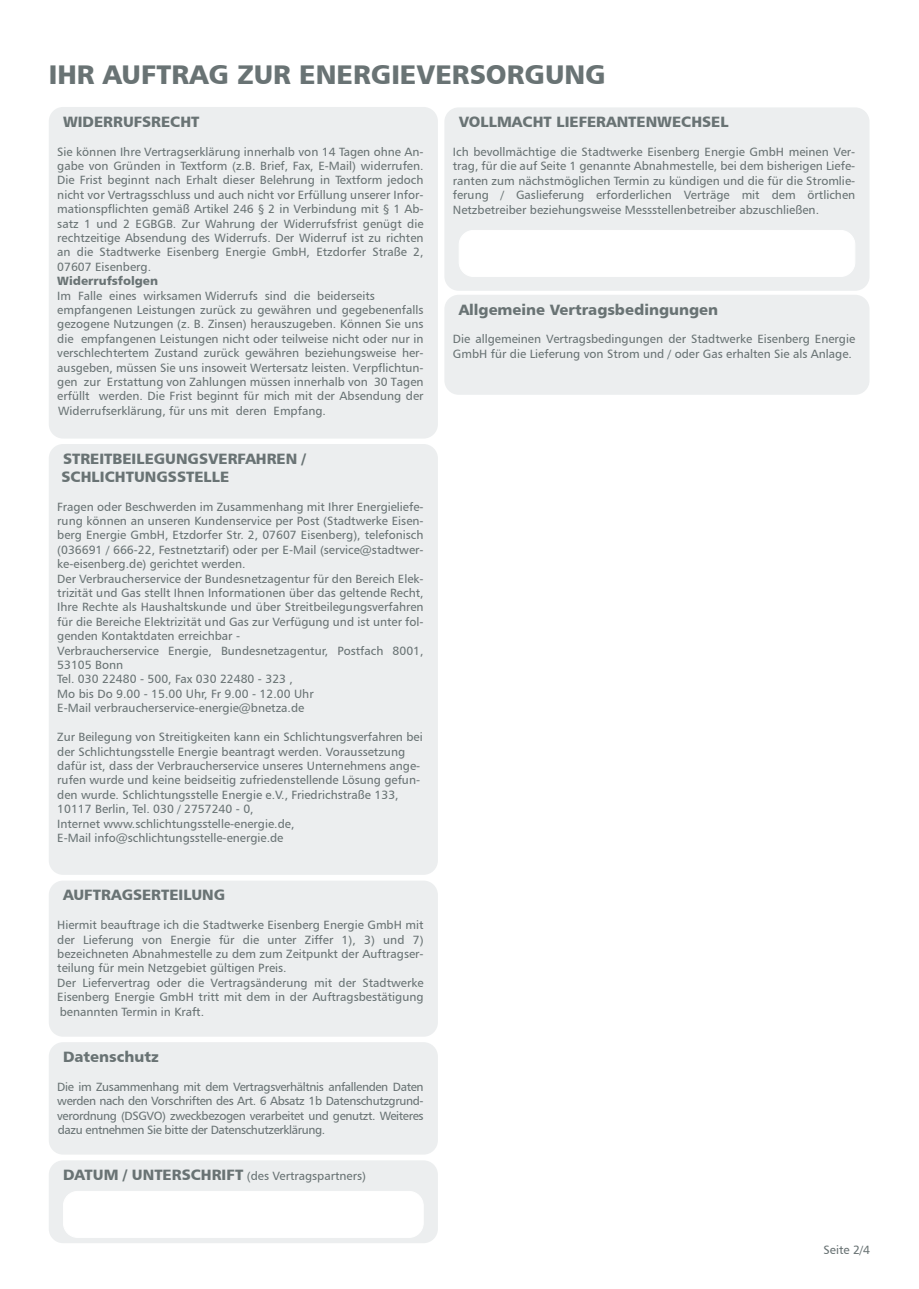
<style>
.page{position:relative;width:919px;height:1289px;background:#fff}
.page>*{position:absolute;margin:0;border:0;box-sizing:border-box;transform-origin:0 0}
.t1{font:27px "Humanist 777 BT Black B";color:#697374}
.t2{font:15px/18px "Humanist 777 BT Black B";color:#697374}
.t3{font:12px/14.4px "Humanist 777 BT Roman B";color:#697374}
.t4{font:12px "Humanist 777 BT Black B";color:#697374}
.s1{font-family:"Humanist 777 BT Black B";font-size:15px}
</style>
<div class="page">
<div style="left:444px;top:107px;width:425px;height:184px;background:#eceeef;border-radius:14px"></div>
<div style="left:459px;top:230px;width:396px;height:47px;background:#fff;border:1px solid #fff;border-radius:14px"></div>
<div style="left:444px;top:295px;width:425px;height:100px;background:#eceeef;border-radius:14px"></div>
<div style="left:49px;top:1160px;width:389px;height:83px;background:#eceeef;border-radius:14px"></div>
<div style="left:63px;top:1190px;width:360px;height:47px;background:#fff;border:1px solid #fff;border-radius:14px"></div>
<div style="left:49px;top:880px;width:389px;height:156px;background:#eceeef;border-radius:14px"></div>
<div style="left:49px;top:107px;width:389px;height:331px;background:#eceeef;border-radius:14px"></div>
<div style="left:49px;top:444px;width:389px;height:430px;background:#eceeef;border-radius:14px"></div>
<div style="left:49px;top:1042px;width:389px;height:112px;background:#eceeef;border-radius:14px"></div>
<h1 class="t1" style="left:49px;top:63px;width:558px">IHR AUFTRAG ZUR ENERGIEVERSORGUNG</h1>
<p class="t2" style="left:63px;top:114px;width:138px">WIDERRUFSRECHT</p>
<p class="t3" style="left:57px;top:145px;width:368px;text-align:justify">Sie können Ihre Vertragserklärung innerhalb von 14 Tagen ohne An&shy;gabe von Gründen in Textform (z.B. Brief, Fax, E-Mail) widerrufen.<br>Die Frist beginnt nach Erhalt dieser Belehrung in Textform jedoch nicht vor Vertragsschluss und auch nicht vor Erfüllung unserer Infor&shy;mationspflichten gemäß Artikel 246 § 2 in Verbindung mit § 1 Ab&shy;satz 1 und 2 EGBGB. Zur Wahrung der Widerrufsfrist genügt die rechtzeitige Absendung des Widerrufs. Der Widerruf ist zu richten an die Stadtwerke Eisenberg Energie GmbH, Etzdorfer Straße 2, 07607 Eisenberg.</p>
<p class="t4" style="left:57px;top:276px;width:102px">Widerrufsfolgen</p>
<p class="t3" style="left:57px;top:289px;width:368px">Im Falle eines wirksamen Widerrufs sind die beiderseits empfangenen Leistungen zurück zu gewähren und gegebenenfalls gezogene Nutzungen (z. B. Zinsen) herauszugeben. Können Sie uns die empfangenen Leistungen nicht oder teilweise nicht oder nur in verschlechtertem Zustand zurück gewähren beziehungsweise her&shy;ausgeben, müssen Sie uns insoweit Wertersatz leisten. Verpflichtun&shy;gen zur Erstattung von Zahlungen müssen innerhalb von 30 Tagen erfüllt werden. Die Frist beginnt für mich mit der Absendung der Widerrufserklärung, für uns mit deren Empfang.</p>
<p class="t2" style="left:62px;top:451px;width:246px">STREITBEILEGUNGSVERFAHREN /<br>SCHLICHTUNGSSTELLE</p>
<p class="t3" style="left:57px;top:500px;width:368px">Fragen oder Beschwerden im Zusammenhang mit Ihrer Energieliefe&shy;rung können an unseren Kundenservice per Post (Stadtwerke Eisen&shy;berg Energie GmbH, Etzdorfer Str. 2, 07607 Eisenberg), telefonisch (036691 / 666-22, Festnetztarif) oder per E-Mail (service@stadtwer&shy;ke-eisenberg.de) gerichtet werden.<br>Der Verbraucherservice der Bundesnetzagentur für den Bereich Elek&shy;trizität und Gas stellt Ihnen Informationen über das geltende Recht, Ihre Rechte als Haushaltskunde und über Streitbeilegungsverfahren für die Bereiche Elektrizität und Gas zur Verfügung und ist unter fol&shy;genden Kontaktdaten erreichbar -<br>Verbraucherservice Energie, Bundesnetzagentur, Postfach 8001, 53105 Bonn<br>Tel. 030 22480 - 500, Fax 030 22480 - 323 ,<br>Mo bis Do 9.00 - 15.00 Uhr, Fr 9.00 - 12.00 Uhr<br>E-Mail verbraucherservice-energie@bnetza.de</p>
<p class="t3" style="left:57px;top:730px;width:367px">Zur Beilegung von Streitigkeiten kann ein Schlichtungsverfahren bei der Schlichtungsstelle Energie beantragt werden. Voraussetzung dafür ist, dass der Verbraucherservice unseres Unternehmens ange&shy;rufen wurde und keine beidseitig zufriedenstellende Lösung gefun&shy;den wurde. Schlichtungsstelle Energie e.V., Friedrichstraße 133, 10117 Berlin, Tel. 030 / 2757240 - 0,<br>Internet www.schlichtungsstelle-energie.de,<br>E-Mail info@schlichtungsstelle-energie.de</p>
<p class="t2" style="left:63px;top:887px;width:163px">AUFTRAGSERTEILUNG</p>
<p class="t3" style="left:57px;top:918px;width:368px">Hiermit beauftrage ich die Stadtwerke Eisenberg Energie GmbH mit der Lieferung von Energie für die unter Ziffer 1), 3) und 7) bezeichneten Abnahmestelle zu dem zum Zeitpunkt der Auftragser&shy;teilung für mein Netzgebiet gültigen Preis.<br>Der Liefervertrag oder die Vertragsänderung mit der Stadtwerke Eisenberg Energie GmbH tritt mit dem in der Auftragsbestätigung benannten Termin in Kraft.</p>
<p class="t2" style="left:63px;top:1048px;width:97px">Datenschutz</p>
<p class="t3" style="left:57px;top:1080px;width:368px;text-align:justify">Die im Zusammenhang mit dem Vertragsverhältnis anfallenden Daten werden nach den Vorschriften des Art. 6 Absatz 1b Datenschutzgrund&shy;verordnung (DSGVO) zweckbezogen verarbeitet und genutzt. Weiteres dazu entnehmen Sie bitte der Datenschutzerklärung.</p>
<p class="t3" style="left:63px;top:1169px;width:304px"><span class="s1">DATUM / UNTERSCHRIFT</span> (des Vertragspartners)</p>
<p class="t2" style="left:458px;top:114px;width:271px">VOLLMACHT LIEFERANTENWECHSEL</p>
<p class="t3" style="left:453px;top:146px;width:404px;text-align:justify">Ich bevollmächtige die Stadtwerke Eisenberg Energie GmbH meinen Ver&shy;trag, für die auf Seite 1 genannte Abnahmestelle, bei dem bisherigen Liefe&shy;ranten zum nächstmöglichen Termin zu kündigen und die für die Stromlie&shy;ferung / Gaslieferung erforderlichen Verträge mit dem örtlichen Netzbetreiber beziehungsweise Messstellenbetreiber abzuschließen.</p>
<p class="t2" style="left:458px;top:301px;width:261px">Allgemeine Vertragsbedingungen</p>
<p class="t3" style="left:453px;top:333px;width:404px">Die allgemeinen Vertragsbedingungen der Stadtwerke Eisenberg Energie<br>GmbH für die Lieferung von Strom und / oder Gas erhalten Sie als Anlage.</p>
<p class="t3" style="left:823px;top:1243px;width:48px">Seite 2/4</p>
</div>
